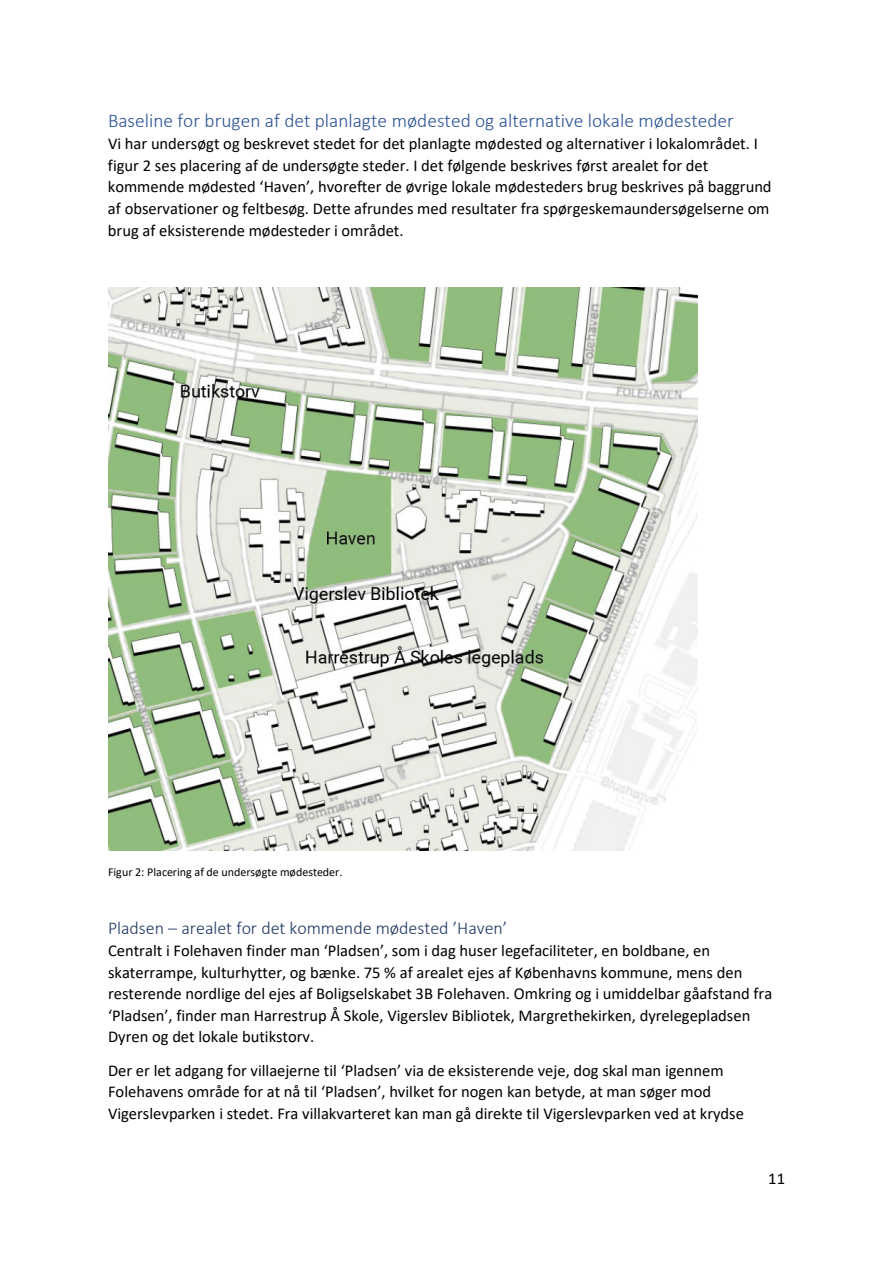
<style>
.page{position:relative;width:893px;height:1263px;background:#fff}
.page>*{position:absolute;margin:0;border:0;box-sizing:border-box;transform-origin:0 0}
.t1{font:300 19.5px "Calibri";color:#2f5496}
.t2{font:300 18px "Calibri";color:#1f3763}
.t3{font:16.5px/21.6px "Calibri";color:#000}
.t4{font:12px "Calibri";letter-spacing:-.005em;color:#000}
</style>
<div class="page">
<img style="left:108px;top:287px;width:589px;height:564px">
<h2 class="t1" style="left:108px;top:108px;width:627px">Baseline for brugen af det planlagte mødested og alternative lokale mødesteder</h2>
<p class="t3" style="left:108px;top:133px;width:665px">Vi har undersøgt og beskrevet stedet for det planlagte mødested og alternativer i lokalområdet. I figur 2 ses placering af de undersøgte steder. I det følgende beskrives først arealet for det kommende mødested ‘Haven’, hvorefter de øvrige lokale mødesteders brug beskrives på baggrund af observationer og feltbesøg. Dette afrundes med resultater fra spørgeskemaundersøgelserne om brug af eksisterende mødesteder i området.</p>
<p class="t4" style="left:108px;top:863px;width:236px">Figur 2: Placering af de undersøgte mødesteder.</p>
<h3 class="t2" style="left:108px;top:917px;width:401px">Pladsen – arealet for det kommende mødested ’Haven’</h3>
<p class="t3" style="left:108px;top:939px;width:666px">Centralt i Folehaven finder man ‘Pladsen’, som i dag huser legefaciliteter, en boldbane, en skaterrampe, kulturhytter, og bænke. 75 % af arealet ejes af Københavns kommune, mens den resterende nordlige del ejes af Boligselskabet 3B Folehaven. Omkring og i umiddelbar gåafstand fra ‘Pladsen’, finder man Harrestrup Å Skole, Vigerslev Bibliotek, Margrethekirken, dyrelegepladsen Dyren og det lokale butikstorv.</p>
<p class="t3" style="left:108px;top:1059px;width:637px">Der er let adgang for villaejerne til ‘Pladsen’ via de eksisterende veje, dog skal man igennem<br>Folehavens område for at nå til ‘Pladsen’, hvilket for nogen kan betyde, at man søger mod<br>Vigerslevparken i stedet. Fra villakvarteret kan man gå direkte til Vigerslevparken ved at krydse</p>
<p class="t3" style="left:768px;top:1168px;width:18px">11</p>
</div>
